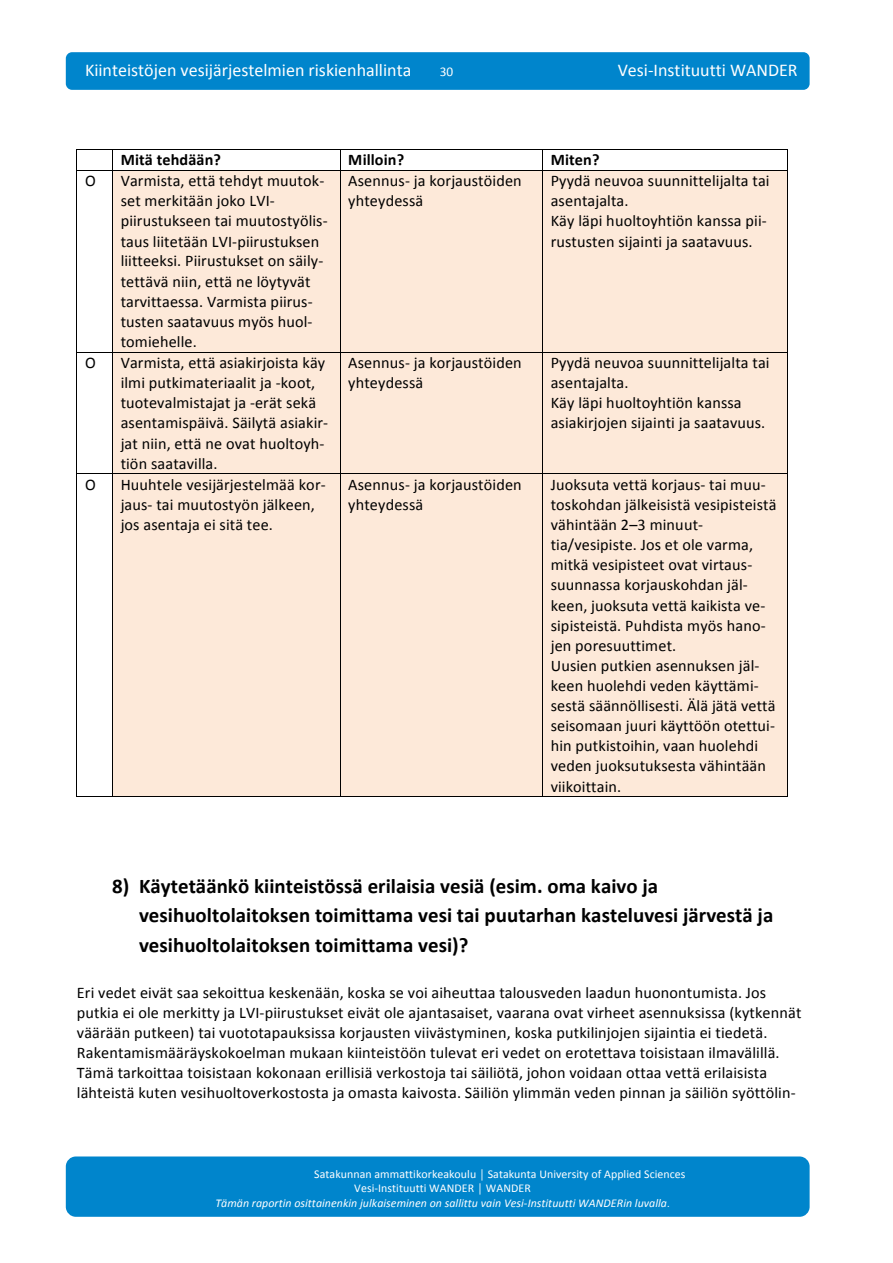
<style>
.page{position:relative;width:893px;height:1263px;background:#fff}
.page>*{position:absolute;margin:0;border:0;box-sizing:border-box;transform-origin:0 0}
.t1{font:700 20.85px/29.5px "Calibri";color:#000}
.t2{font:18px "Calibri";color:#fff}
.t3{font:16.2px/20.1px "Calibri";letter-spacing:.01em;color:#000}
.t4{font:700 16.2px "Calibri";letter-spacing:.01em;color:#000}
.t5{font:13.35px "Calibri";color:#fff}
.t6{font:11.85px "Calibri";letter-spacing:.005em;color:#fff}
.t7{font:italic 11.85px "Calibri";letter-spacing:.005em;color:#fff}
.s1{font-style:normal;font-size:10.5px}
</style>
<div class="page">
<div style="left:66px;top:52px;width:743px;height:38px;background:#0085cc;border-radius:6px"></div>
<div style="left:66px;top:1156px;width:743px;height:61px;background:#0085cc;border-radius:10px"></div>
<hr style="left:77px;top:149px;width:35px;height:1px;background:#000">
<hr style="left:113px;top:149px;width:227px;height:1px;background:#000">
<hr style="left:341px;top:149px;width:201px;height:1px;background:#000">
<hr style="left:543px;top:149px;width:243px;height:1px;background:#000">
<div style="left:113px;top:171px;width:227px;height:181px;background:#fde9d9"></div>
<div style="left:341px;top:171px;width:201px;height:181px;background:#fde9d9"></div>
<div style="left:543px;top:171px;width:243px;height:181px;background:#fde9d9"></div>
<svg style="left:76px;top:149px;width:1px;height:22px"></svg>
<hr style="left:77px;top:170px;width:35px;height:1px;background:#000">
<svg style="left:112px;top:149px;width:1px;height:22px"></svg>
<hr style="left:113px;top:170px;width:227px;height:1px;background:#000">
<svg style="left:340px;top:149px;width:1px;height:22px"></svg>
<hr style="left:341px;top:170px;width:201px;height:1px;background:#000">
<svg style="left:542px;top:149px;width:1px;height:22px"></svg>
<hr style="left:543px;top:170px;width:243px;height:1px;background:#000">
<hr style="left:76px;top:171px;width:1px;height:181px;background:#000">
<hr style="left:112px;top:171px;width:1px;height:181px;background:#000">
<hr style="left:340px;top:171px;width:1px;height:181px;background:#000">
<hr style="left:542px;top:171px;width:1px;height:181px;background:#000">
<hr style="left:786px;top:171px;width:1px;height:181px;background:#000">
<div style="left:113px;top:352px;width:227px;height:121px;background:#fde9d9"></div>
<div style="left:341px;top:352px;width:201px;height:121px;background:#fde9d9"></div>
<div style="left:543px;top:352px;width:243px;height:121px;background:#fde9d9"></div>
<hr style="left:77px;top:352px;width:35px;height:1px;background:#000">
<hr style="left:113px;top:352px;width:227px;height:1px;background:#000">
<hr style="left:341px;top:352px;width:201px;height:1px;background:#000">
<hr style="left:543px;top:352px;width:243px;height:1px;background:#000">
<hr style="left:76px;top:352px;width:1px;height:121px;background:#000">
<hr style="left:112px;top:352px;width:1px;height:121px;background:#000">
<hr style="left:340px;top:352px;width:1px;height:121px;background:#000">
<hr style="left:542px;top:352px;width:1px;height:121px;background:#000">
<hr style="left:786px;top:352px;width:1px;height:121px;background:#000">
<div style="left:113px;top:474px;width:227px;height:322px;background:#fde9d9"></div>
<div style="left:341px;top:474px;width:201px;height:322px;background:#fde9d9"></div>
<div style="left:543px;top:474px;width:243px;height:322px;background:#fde9d9"></div>
<hr style="left:77px;top:473px;width:35px;height:1px;background:#000">
<hr style="left:113px;top:473px;width:227px;height:1px;background:#000">
<hr style="left:341px;top:473px;width:201px;height:1px;background:#000">
<hr style="left:543px;top:473px;width:243px;height:1px;background:#000">
<hr style="left:76px;top:474px;width:1px;height:322px;background:#000">
<hr style="left:77px;top:796px;width:35px;height:1px;background:#000">
<hr style="left:112px;top:474px;width:1px;height:322px;background:#000">
<hr style="left:113px;top:796px;width:227px;height:1px;background:#000">
<hr style="left:340px;top:474px;width:1px;height:322px;background:#000">
<hr style="left:341px;top:796px;width:201px;height:1px;background:#000">
<hr style="left:542px;top:474px;width:1px;height:322px;background:#000">
<hr style="left:543px;top:796px;width:243px;height:1px;background:#000">
<hr style="left:786px;top:474px;width:1px;height:322px;background:#000">
<p class="t2" style="left:85px;top:59px;width:328px">Kiinteistöjen vesijärjestelmien riskienhallinta</p>
<p class="t5" style="left:440px;top:64px;width:15px">30</p>
<p class="t2" style="left:617px;top:59px;width:181px">Vesi--‐Instituutti WANDER</p>
<p class="t4" style="left:121px;top:150px;width:102px">Mitä tehdään?</p>
<p class="t4" style="left:348px;top:150px;width:57px">Milloin?</p>
<p class="t4" style="left:550px;top:150px;width:50px">Miten?</p>
<p class="t3" style="left:85px;top:171px;width:12px">O</p>
<p class="t3" style="left:121px;top:171px;width:208px">Varmista, että tehdyt muutok--‐ set merkitään joko LVI--‐ piirustukseen tai muutostyölis--‐ taus liitetään LVI--‐piirustuksen liitteeksi. Piirustukset on säily--‐ tettävä niin, että ne löytyvät tarvittaessa. Varmista piirus--‐ tusten saatavuus myös huol--‐ tomiehelle.</p>
<p class="t3" style="left:348px;top:171px;width:175px">Asennus--‐ ja korjaustöiden yhteydessä</p>
<p class="t3" style="left:550px;top:171px;width:220px">Pyydä neuvoa suunnittelijalta tai asentajalta.<br>Käy läpi huoltoyhtiön kanssa pii--‐ rustusten sijainti ja saatavuus.</p>
<p class="t3" style="left:85px;top:352px;width:12px">O</p>
<p class="t3" style="left:121px;top:352px;width:209px">Varmista, että asiakirjoista käy ilmi putkimateriaalit ja --‐koot, tuotevalmistajat ja --‐erät sekä asentamispäivä. Säilytä asiakir--‐ jat niin, että ne ovat huoltoyh--‐ tiön saatavilla.</p>
<p class="t3" style="left:348px;top:352px;width:175px">Asennus--‐ ja korjaustöiden yhteydessä</p>
<p class="t3" style="left:550px;top:352px;width:220px">Pyydä neuvoa suunnittelijalta tai asentajalta.<br>Käy läpi huoltoyhtiön kanssa asiakirjojen sijainti ja saatavuus.</p>
<p class="t3" style="left:85px;top:474px;width:12px">O</p>
<p class="t3" style="left:121px;top:474px;width:207px">Huuhtele vesijärjestelmää kor--‐ jaus--‐ tai muutostyön jälkeen, jos asentaja ei sitä tee.</p>
<p class="t3" style="left:348px;top:474px;width:175px">Asennus--‐ ja korjaustöiden yhteydessä</p>
<p class="t3" style="left:550px;top:474px;width:227px">Juoksuta vettä korjaus--‐ tai muu--‐ toskohdan jälkeisistä vesipisteistä vähintään 2–3 minuut--‐ tia/vesipiste. Jos et ole varma, mitkä vesipisteet ovat virtaus--‐ suunnassa korjauskohdan jäl--‐ keen, juoksuta vettä kaikista ve--‐ sipisteistä. Puhdista myös hano--‐ jen poresuuttimet.<br>Uusien putkien asennuksen jäl--‐ keen huolehdi veden käyttämi--‐ sestä säännöllisesti. Älä jätä vettä seisomaan juuri käyttöön otettui--‐ hin putkistoihin, vaan huolehdi veden juoksutuksesta vähintään viikoittain.</p>
<p class="t1" style="left:139px;top:871px;width:635px;text-indent:-27px">8) Käytetäänkö kiinteistössä erilaisia vesiä (esim. oma kaivo ja vesihuoltolaitoksen toimittama vesi tai puutarhan kasteluvesi järvestä ja vesihuoltolaitoksen toimittama vesi)?</p>
<p class="t3" style="left:77px;top:982px;width:726px">Eri vedet eivät saa sekoittua keskenään, koska se voi aiheuttaa talousveden laadun huonontumista. Jos putkia ei ole merkitty ja LVI--‐piirustukset eivät ole ajantasaiset, vaarana ovat virheet asennuksissa (kytkennät väärään putkeen) tai vuototapauksissa korjausten viivästyminen, koska putkilinjojen sijaintia ei tiedetä.<br>Rakentamismääräyskokoelman mukaan kiinteistöön tulevat eri vedet on erotettava toisistaan ilmavälillä.<br>Tämä tarkoittaa toisistaan kokonaan erillisiä verkostoja tai säiliötä, johon voidaan ottaa vettä erilaisista lähteistä kuten vesihuoltoverkostosta ja omasta kaivosta. Säiliön ylimmän veden pinnan ja säiliön syöttölin--‐</p>
<p class="t6" style="left:314px;top:1167px;width:372px">Satakunnan ammattikorkeakoulu │ Satakunta University of Applied Sciences</p>
<p class="t6" style="left:354px;top:1181px;width:178px">Vesi--‐Instituutti WANDER │ WANDER</p>
<p class="t7" style="left:215px;top:1196px;width:456px">Tämän raportin osittainenkin julkaiseminen on sallittu vain Vesi--‐Instituutti WANDERin luvalla<span class="s1">.</span></p>
</div>
